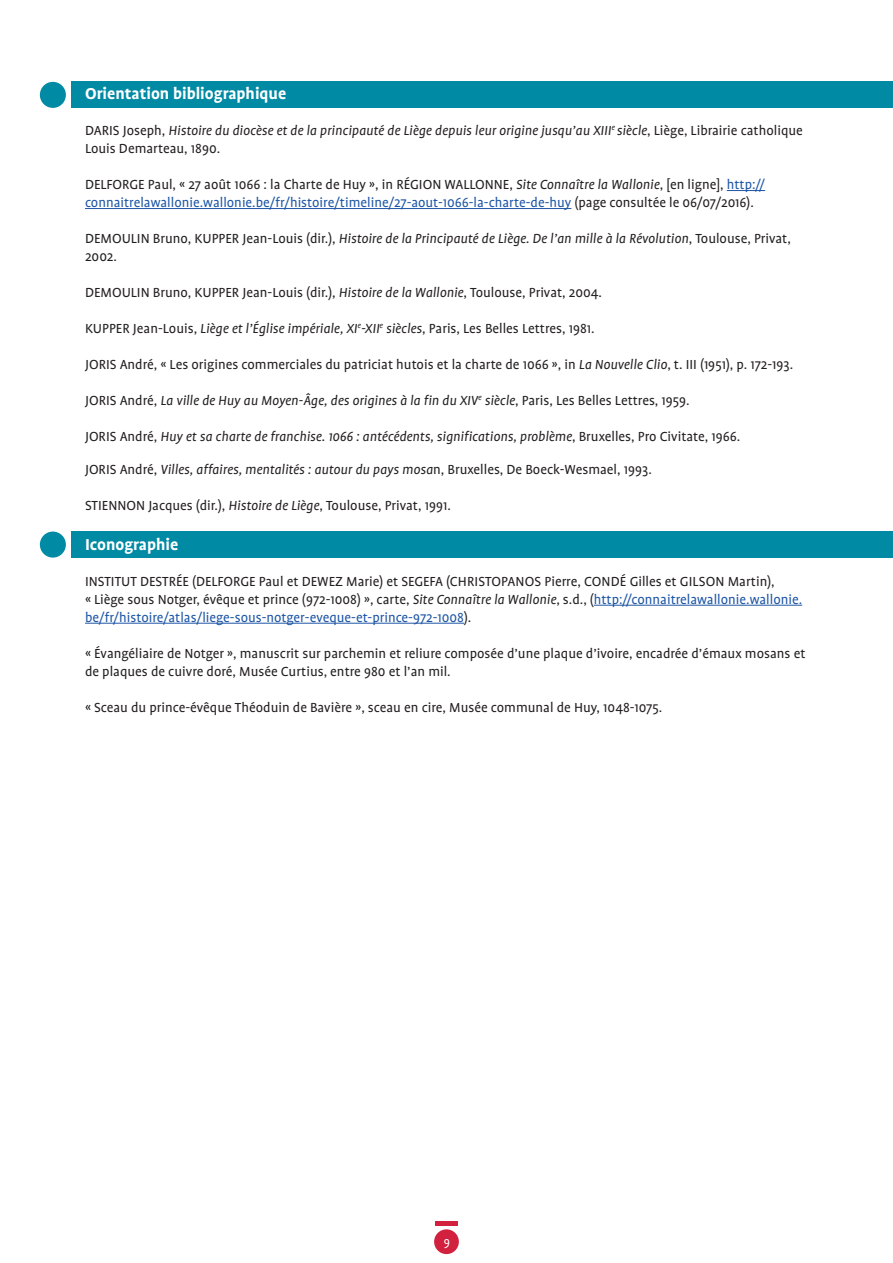
<style>
.page{position:relative;width:893px;height:1263px;background:#fff}
.page>*{position:absolute;margin:0;border:0;box-sizing:border-box;transform-origin:0 0}
.t1{font:700 18px "Profile OT";color:#fff}
.t2{font:15px/18px "Profile OT";color:#231f20}
.t3{font:italic 15px/18px "Profile OT";color:#231f20}
.t4{font:13.5px "Profile OT";color:#fff}
.s1{font-style:normal}
.s2{font-style:italic}
.s3{color:#1e56a6}
</style>
<div class="page">
<div style="left:40px;top:82px;width:26px;height:26px;background:#008aa4;border-radius:50%"></div>
<div style="left:40px;top:531px;width:26px;height:27px;background:#008aa4;border-radius:50%"></div>
<div style="left:72px;top:82px;width:821px;height:26px;background:#008aa4"></div>
<div style="left:72px;top:531px;width:821px;height:27px;background:#008aa4"></div>
<div style="left:434px;top:1229px;width:25px;height:25px;background:#d1213e;border-radius:50%"></div>
<div style="left:435px;top:1221px;width:23px;height:5px;background:#d1213e"></div>
<hr style="left:727px;top:190px;width:38px;height:1px;background:#1e56a6">
<hr style="left:85px;top:208px;width:486px;height:1px;background:#1e56a6">
<hr style="left:594px;top:605px;width:208px;height:1px;background:#1e56a6">
<hr style="left:85px;top:623px;width:379px;height:1px;background:#1e56a6">
<p class="t1" style="left:85px;top:84px;width:203px">Orientation bibliographique</p>
<p class="t3" style="left:85px;top:122px;width:719px"><span class="s1">DARIS Joseph,</span> Histoire du diocèse et de la principauté de Liège depuis leur origine jusqu’au XIII<sup>e</sup> siècle<span class="s1">, Liège, Librairie catholique<br>Louis Demarteau, 1890.</span></p>
<p class="t2" style="left:85px;top:176px;width:682px">DELFORGE Paul, « 27 août 1066 : la Charte de Huy », in RÉGION WALLONNE, <span class="s2">Site Connaître la Wallonie</span>, [en ligne], <span class="s3">http:// connaitrelawallonie.wallonie.be/fr/histoire/timeline/27-aout-1066-la-charte-de-huy</span> (page consultée le 06/07/2016).</p>
<p class="t2" style="left:85px;top:230px;width:707px">DEMOULIN Bruno, KUPPER Jean-Louis (dir.), <span class="s2">Histoire de la Principauté de Liège. De l’an mille à la Révolution</span>, Toulouse, Privat,<br>2002.</p>
<p class="t2" style="left:85px;top:284px;width:519px">DEMOULIN Bruno, KUPPER Jean-Louis (dir.), <span class="s2">Histoire de la Wallonie</span>, Toulouse, Privat, 2004.</p>
<p class="t2" style="left:85px;top:320px;width:511px">KUPPER Jean-Louis, <span class="s2">Liège et l’Église impériale, XI</span><sup>e</sup><span class="s2">-XII</span><sup>e</sup> <span class="s2">siècles</span>, Paris, Les Belles Lettres, 1981.</p>
<p class="t2" style="left:85px;top:356px;width:710px">JORIS André, « Les origines commerciales du patriciat hutois et la charte de 1066 », in <span class="s2">La Nouvelle Clio</span>, t. III (1951), p. 172-193.</p>
<p class="t3" style="left:85px;top:392px;width:606px"><span class="s1">JORIS André,</span> La ville de Huy au Moyen-Âge, des origines à la fin du XIV<sup>e</sup> siècle<span class="s1">, Paris, Les Belles Lettres, 1959.</span></p>
<p class="t3" style="left:85px;top:428px;width:657px"><span class="s1">JORIS André,</span> Huy et sa charte de franchise. 1066 : antécédents, significations, problème<span class="s1">, Bruxelles, Pro Civitate, 1966.</span></p>
<p class="t2" style="left:85px;top:461px;width:568px">JORIS André, <span class="s2">Villes, affaires, mentalités : autour du pays mosa</span>n, Bruxelles, De Boeck-Wesmael, 1993.</p>
<p class="t2" style="left:85px;top:497px;width:367px">STIENNON Jacques (dir.), <span class="s2">Histoire de Liège</span>, Toulouse, Privat, 1991.</p>
<p class="t1" style="left:85px;top:534px;width:95px">Iconographie</p>
<p class="t2" style="left:85px;top:572px;width:719px">INSTITUT DESTRÉE (DELFORGE Paul et DEWEZ Marie) et SEGEFA (CHRISTOPANOS Pierre, CONDÉ Gilles et GILSON Martin),<br>« Liège sous Notger, évêque et prince (972-1008) », carte, <span class="s2">Site Connaître la Wallonie</span>, s.d., (<span class="s3">http://connaitrelawallonie.wallonie. be/fr/histoire/atlas/liege-sous-notger-eveque-et-prince-972-1008</span>).</p>
<p class="t2" style="left:85px;top:644px;width:722px">« Évangéliaire de Notger », manuscrit sur parchemin et reliure composée d’une plaque d’ivoire, encadrée d’émaux mosans et de plaques de cuivre doré, Musée Curtius, entre 980 et l’an mil.</p>
<p class="t2" style="left:85px;top:698px;width:579px">« Sceau du prince-évêque Théoduin de Bavière », sceau en cire, Musée communal de Huy, 1048-1075.</p>
<p class="t4" style="left:444px;top:1234px;width:8px">9</p>
</div>
